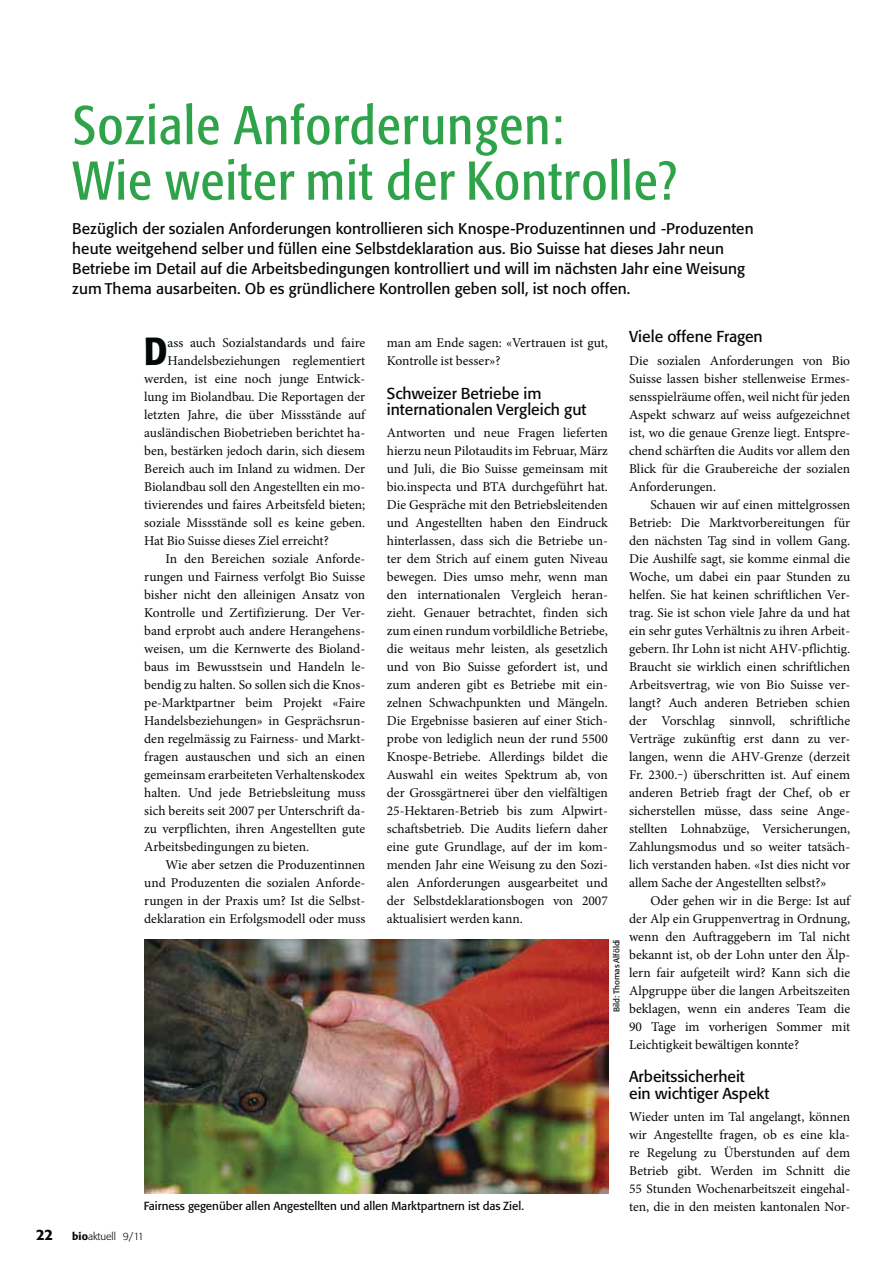
<style>
.page{position:relative;width:893px;height:1263px;background:#fff}
.page>*{position:absolute;margin:0;border:0;box-sizing:border-box;transform-origin:0 0}
.t1{font:condensed 54px/55.5px "Formata BQ";letter-spacing:.025em;color:#2fa349}
.t2{font:500 condensed 38.85px "Formata BQ";color:#040809}
.t3{font:15.75px/16.5px "Formata BQ";color:#040809}
.t4{font:15.3px/19.8px "Formata BQ";letter-spacing:.005em;color:#040809}
.t5{font:500 15px "Formata BQ";color:#040809}
.t6{font:13.5px/18px "Minion Pro";color:#040809;text-align:justify}
.t7{font:11.55px "Formata BQ";color:#040809}
.t8{font:300 10.5px "Formata BQ";color:#040809}
.t9{font:8.25px "Formata BQ";color:#040809}
.s1{font-weight:500}
</style>
<div class="page">
<img style="left:144px;top:940px;width:464px;height:253px">
<h1 class="t1" style="left:73px;top:100px;width:606px">Soziale Anforderungen:<br>Wie weiter mit der Kontrolle?</h1>
<p class="t4" style="left:72px;top:220px;width:683px">Bezüglich der sozialen Anforderungen kontrollieren sich Knospe-Produzentinnen und -Produzenten heute weitgehend selber und füllen eine Selbstdeklaration aus. Bio Suisse hat dieses Jahr neun Betriebe im Detail auf die Arbeitsbedingungen kontrolliert und will im nächsten Jahr eine Weisung zum Thema ausarbeiten. Ob es gründlichere Kontrollen geben soll, ist noch offen.</p>
<p class="t6" style="left:387px;top:335px;width:222px">man am Ende sagen: «Vertrauen ist gut,<br>Kontrolle ist besser»?</p>
<p class="t3" style="left:387px;top:386px;width:201px">Schweizer Betriebe im internationalen Vergleich gut</p>
<p class="t6" style="left:387px;top:425px;width:223px">Antworten und neue Fragen lieferten hierzu neun Pilotaudits im Februar, März und Juli, die Bio Suisse gemeinsam mit bio.inspecta und BTA durchgeführt hat.<br>Die Gespräche mit den Betriebsleitenden und Angestellten haben den Eindruck hinterlassen, dass sich die Betriebe un&shy;ter dem Strich auf einem guten Niveau bewegen. Dies umso mehr, wenn man den internationalen Vergleich heran&shy;zieht. Genauer betrachtet, finden sich zum einen rundum vorbildliche Betriebe, die weitaus mehr leisten, als gesetzlich und von Bio Suisse gefordert ist, und zum anderen gibt es Betriebe mit ein&shy;zelnen Schwachpunkten und Mängeln.<br>Die Ergebnisse basieren auf einer Stich&shy;probe von lediglich neun der rund 5500<br>Knospe-Betriebe. Allerdings bildet die Auswahl ein weites Spektrum ab, von der Grossgärtnerei über den vielfältigen 25-Hektaren-Betrieb bis zum Alpwirt&shy;schaftsbetrieb. Die Audits liefern daher eine gute Grundlage, auf der im kom&shy;menden Jahr eine Weisung zu den Sozi&shy;alen Anforderungen ausgearbeitet und der Selbstdeklarationsbogen von 2007 aktualisiert werden kann.</p>
<p class="t3" style="left:629px;top:329px;width:135px">Viele offene Fragen</p>
<p class="t6" style="left:629px;top:353px;width:223px">Die sozialen Anforderungen von Bio Suisse lassen bisher stellenweise Ermes&shy;sensspielräume offen, weil nicht für jeden Aspekt schwarz auf weiss aufgezeichnet ist, wo die genaue Grenze liegt. Entspre&shy;chend schärften die Audits vor allem den Blick für die Graubereiche der sozialen Anforderungen.</p>
<p class="t6" style="left:629px;top:497px;width:223px;text-indent:21px">Schauen wir auf einen mittelgrossen Betrieb: Die Marktvorbereitungen für den nächsten Tag sind in vollem Gang.<br>Die Aushilfe sagt, sie komme einmal die Woche, um dabei ein paar Stunden zu helfen. Sie hat keinen schriftlichen Ver&shy;trag. Sie ist schon viele Jahre da und hat ein sehr gutes Verhältnis zu ihren Arbeit&shy;gebern. Ihr Lohn ist nicht AHV-pflichtig.<br>Braucht sie wirklich einen schriftlichen Arbeitsvertrag, wie von Bio Suisse ver&shy;langt? Auch anderen Betrieben schien der Vorschlag sinnvoll, schriftliche Verträge zukünftig erst dann zu ver&shy;langen, wenn die AHV-Grenze (derzeit Fr. 2300.‒) überschritten ist. Auf einem anderen Betrieb fragt der Chef, ob er sicherstellen müsse, dass seine Ange&shy;stellten Lohnabzüge, Versicherungen, Zahlungsmodus und so weiter tatsäch&shy;lich verstanden haben. «Ist dies nicht vor allem Sache der Angestellten selbst?»</p>
<p class="t6" style="left:629px;top:893px;width:223px;text-indent:21px">Oder gehen wir in die Berge: Ist auf der Alp ein Gruppenvertrag in Ordnung, wenn den Auftraggebern im Tal nicht bekannt ist, ob der Lohn unter den Älp&shy;lern fair aufgeteilt wird? Kann sich die Alpgruppe über die langen Arbeitszeiten beklagen, wenn ein anderes Team die 90 Tage im vorherigen Sommer mit Leichtigkeit bewältigen konnte?</p>
<p class="t3" style="left:629px;top:1069px;width:142px">Arbeitssicherheit ein wichtiger Aspekt</p>
<p class="t6" style="left:629px;top:1109px;width:223px">Wieder unten im Tal angelangt, können wir Angestellte fragen, ob es eine kla&shy;re Regelung zu Überstunden auf dem Betrieb gibt. Werden im Schnitt die 55 Stunden Wochenarbeitszeit eingehal-</p>
<h2 class="t2" style="left:144px;top:338px;width:25px">D</h2>
<p class="t6" style="left:168px;top:335px;width:199px">ass auch Sozialstandards und faire</p>
<p class="t6" style="left:168px;top:353px;width:199px">Handelsbeziehungen reglementiert</p>
<p class="t6" style="left:144px;top:371px;width:223px">werden, ist eine noch junge Entwick-</p>
<p class="t6" style="left:144px;top:389px;width:222px">lung im Biolandbau. Die Reportagen der</p>
<p class="t6" style="left:144px;top:407px;width:223px">letzten Jahre, die über Missstände auf</p>
<p class="t6" style="left:144px;top:425px;width:222px">ausländischen Biobetrieben berichtet ha-</p>
<p class="t6" style="left:144px;top:443px;width:222px">ben, bestärken jedoch darin, sich diesem</p>
<p class="t6" style="left:144px;top:461px;width:223px">Bereich auch im Inland zu widmen. Der</p>
<p class="t6" style="left:144px;top:479px;width:222px">Biolandbau soll den Angestellten ein mo-</p>
<p class="t6" style="left:144px;top:497px;width:223px">tivierendes und faires Arbeitsfeld bieten;</p>
<p class="t6" style="left:144px;top:515px;width:223px">soziale Missstände soll es keine geben.</p>
<p class="t6" style="left:144px;top:533px;width:186px">Hat Bio Suisse dieses Ziel erreicht?</p>
<p class="t6" style="left:165px;top:551px;width:201px">In den Bereichen soziale Anforde-</p>
<p class="t6" style="left:144px;top:569px;width:223px">rungen und Fairness verfolgt Bio Suisse</p>
<p class="t6" style="left:144px;top:587px;width:222px">bisher nicht den alleinigen Ansatz von</p>
<p class="t6" style="left:144px;top:605px;width:222px">Kontrolle und Zertifizierung. Der Ver-</p>
<p class="t6" style="left:144px;top:623px;width:223px">band erprobt auch andere Herangehens-</p>
<p class="t6" style="left:144px;top:641px;width:223px">weisen, um die Kernwerte des Bioland-</p>
<p class="t6" style="left:144px;top:659px;width:223px">baus im Bewusstsein und Handeln le-</p>
<p class="t6" style="left:144px;top:677px;width:223px">bendig zu halten. So sollen sich die Knos-</p>
<p class="t6" style="left:144px;top:695px;width:223px">pe-Marktpartner beim Projekt «Faire</p>
<p class="t6" style="left:144px;top:713px;width:223px">Handelsbeziehungen» in Gesprächsrun-</p>
<p class="t6" style="left:144px;top:731px;width:223px">den regelmässig zu Fairness- und Markt-</p>
<p class="t6" style="left:144px;top:749px;width:223px">fragen austauschen und sich an einen</p>
<p class="t6" style="left:144px;top:767px;width:223px">gemeinsam erarbeiteten Verhaltenskodex</p>
<p class="t6" style="left:144px;top:785px;width:223px">halten. Und jede Betriebsleitung muss</p>
<p class="t6" style="left:144px;top:803px;width:222px">sich bereits seit 2007 per Unterschrift da-</p>
<p class="t6" style="left:144px;top:821px;width:222px">zu verpflichten, ihren Angestellten gute</p>
<p class="t6" style="left:144px;top:839px;width:167px">Arbeitsbedingungen zu bieten.</p>
<p class="t6" style="left:165px;top:857px;width:201px">Wie aber setzen die Produzentinnen</p>
<p class="t6" style="left:144px;top:875px;width:223px">und Produzenten die sozialen Anforde-</p>
<p class="t6" style="left:144px;top:893px;width:223px">rungen in der Praxis um? Ist die Selbst-</p>
<p class="t6" style="left:144px;top:911px;width:223px">deklaration ein Erfolgsmodell oder muss</p>
<p class="t9" style="left:613px;top:1012px;width:74px;rotate:-90deg">Bild: Thomas Alföldi</p>
<p class="t7" style="left:144px;top:1201px;width:382px">Fairness gegenüber allen Angestellten und allen Marktpartnern ist das Ziel.</p>
<p class="t6" style="left:629px;top:1199px;width:223px">ten, die in den meisten kantonalen Nor-</p>
<p class="t5" style="left:36px;top:1228px;width:19px">22</p>
<p class="t8" style="left:72px;top:1231px;width:73px"><span class="s1">bio</span>aktuell 9/11</p>
</div>
